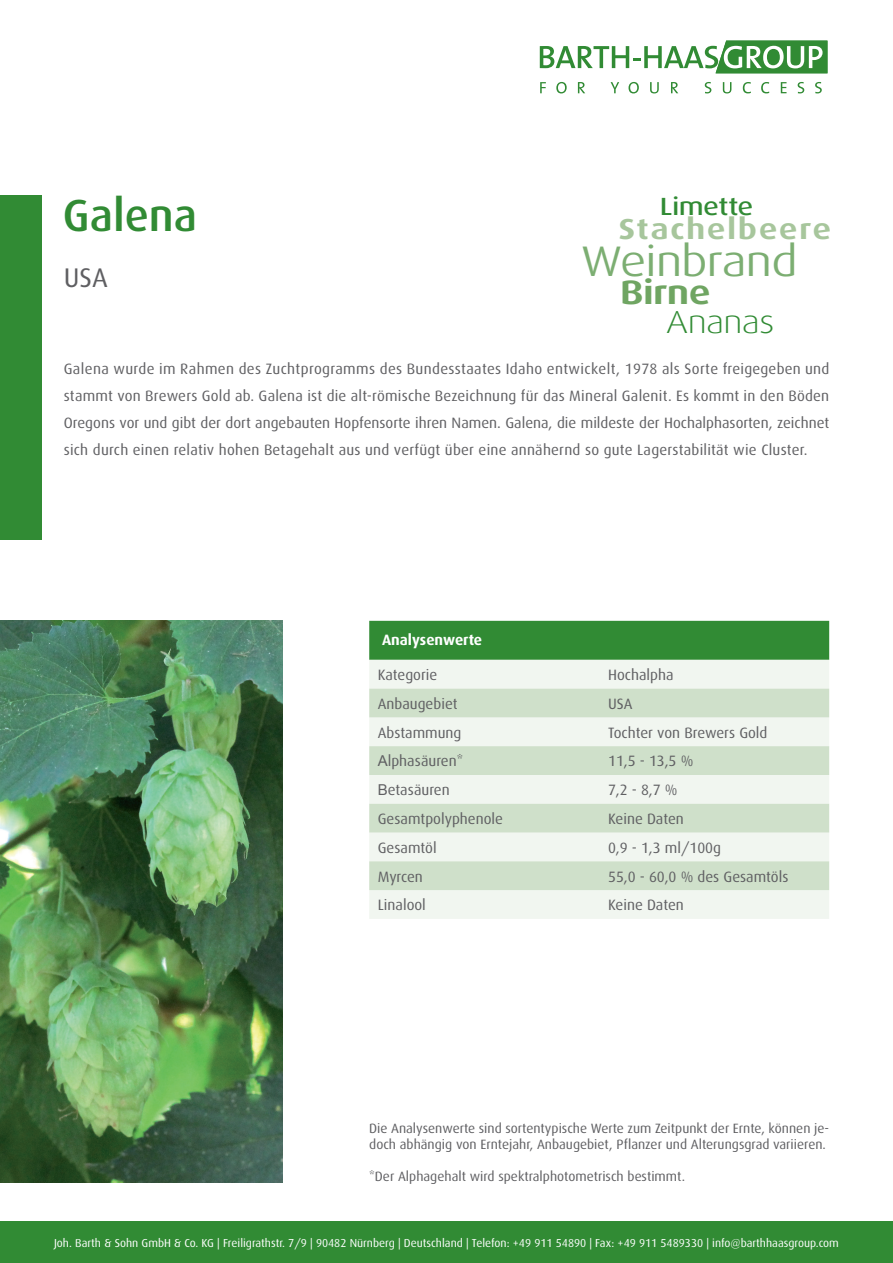
<style>
.page{position:relative;width:893px;height:1263px;background:#fff}
.page>*{position:absolute;margin:0;border:0;box-sizing:border-box;transform-origin:0 0}
.t1{font:500 45px "Dax";color:#318b34}
.t2{font:42.75px "Dax Wide";color:#7cae72}
.t3{font:700 33.75px "Dax Wide";color:#6fa562}
.t4{font:300 31.95px "Dax Wide";color:#318b34}
.t5{font:700 28.8px "Dax Wide";letter-spacing:.07em;color:#a7c69c}
.t6{font:27px "Dax";color:#5f5f62}
.t7{font:500 24.9px "Dax Wide";color:#318b34}
.t8{font:15px/27px "Dax";color:#5f5f62;text-align:justify}
.t9{font:700 15px "Dax";color:#fff}
.t10{font:13.5px/16.2px "Dax";color:#5f5f62}
.t11{font:11.55px "Dax";color:#fff}
.s1{font-family:"Arial"}
</style>
<div class="page">
<div style="left:369px;top:621px;width:460px;height:39px;background:#318b34"></div>
<div style="left:369px;top:660px;width:460px;height:259px;background:#f1f6f0"></div>
<svg style="left:369px;top:689px;width:460px;height:201px;fill:#cfe0ca"></svg>
<img style="left:0;top:621px;width:283px;height:561px">
<div style="left:0;top:195px;width:41px;height:344px;background:#318b34"></div>
<div style="left:0;top:1221px;width:893px;height:42px;background:#318b34"></div>
<svg style="left:540px;top:82px;width:6px;height:11px"></svg>
<svg style="left:556px;top:82px;width:11px;height:11px"></svg>
<svg style="left:578px;top:82px;width:7px;height:11px"></svg>
<svg style="left:611px;top:82px;width:8px;height:11px"></svg>
<svg style="left:628px;top:82px;width:11px;height:11px"></svg>
<svg style="left:650px;top:82px;width:9px;height:11px"></svg>
<svg style="left:671px;top:82px;width:7px;height:11px"></svg>
<svg style="left:705px;top:82px;width:6px;height:11px"></svg>
<svg style="left:723px;top:82px;width:8px;height:11px"></svg>
<svg style="left:743px;top:82px;width:8px;height:11px"></svg>
<svg style="left:761px;top:82px;width:8px;height:11px"></svg>
<svg style="left:781px;top:82px;width:5px;height:11px"></svg>
<svg style="left:798px;top:82px;width:6px;height:11px"></svg>
<svg style="left:815px;top:82px;width:7px;height:11px"></svg>
<svg style="left:540px;top:40px;width:287px;height:33px"></svg>
<h1 class="t1" style="left:63px;top:190px;width:136px">Galena</h1>
<h3 class="t6" style="left:64px;top:263px;width:46px">USA</h3>
<h3 class="t7" style="left:660px;top:192px;width:94px">Limette</h3>
<h2 class="t2" style="left:581px;top:237px;width:218px">Weinbrand</h2>
<h3 class="t3" style="left:620px;top:273px;width:92px">Birne</h3>
<h3 class="t4" style="left:666px;top:304px;width:110px">Ananas</h3>
<h3 class="t5" style="left:619px;top:213px;width:214px">Stachelbeere</h3>
<p class="t8" style="left:64px;top:356px;width:767px">Galena wurde im Rahmen des Zuchtprogramms des Bundesstaates Idaho entwickelt, 1978 als Sorte freigegeben und stammt von Brewers Gold ab. Galena ist die alt-römische Bezeichnung für das Mineral Galenit. Es kommt in den Böden Oregons vor und gibt der dort angebauten Hopfensorte ihren Namen. Galena, die mildeste der Hochalphasorten, zeichnet sich durch einen relativ hohen Betagehalt aus und verfügt über eine annähernd so gute Lagerstabilität wie Cluster.</p>
<p class="t9" style="left:382px;top:632px;width:102px">Analysenwerte</p>
<p class="t8" style="left:378px;top:661px;width:61px">Kategorie</p>
<p class="t8" style="left:608px;top:661px;width:67px">Hochalpha</p>
<p class="t8" style="left:378px;top:690px;width:81px">Anbaugebiet</p>
<p class="t8" style="left:608px;top:690px;width:26px">USA</p>
<p class="t8" style="left:378px;top:719px;width:85px">Abstammung</p>
<p class="t8" style="left:608px;top:719px;width:161px">Tochter von Brewers Gold</p>
<p class="t8" style="left:378px;top:748px;width:87px"><span class="s1">A</span>lphasäuren*</p>
<p class="t8" style="left:608px;top:748px;width:87px">11,5 - 13,5 %</p>
<p class="t8" style="left:378px;top:777px;width:74px"><span class="s1">B</span>etasäuren</p>
<p class="t8" style="left:608px;top:777px;width:71px">7,2 - 8,7 %</p>
<p class="t8" style="left:378px;top:805px;width:127px">Gesamtpolyphenole</p>
<p class="t8" style="left:608px;top:805px;width:77px">Keine Daten</p>
<p class="t8" style="left:378px;top:834px;width:60px">Gesamtöl</p>
<p class="t8" style="left:608px;top:834px;width:115px">0,9 - 1,3 ml/100g</p>
<p class="t8" style="left:378px;top:863px;width:47px">Myrcen</p>
<p class="t8" style="left:608px;top:863px;width:182px">55,0 - 60,0 % des Gesamtöls</p>
<p class="t8" style="left:378px;top:892px;width:50px">Linalool</p>
<p class="t8" style="left:608px;top:892px;width:77px">Keine Daten</p>
<p class="t10" style="left:369px;top:1120px;width:461px">Die Analysenwerte sind sortentypische Werte zum Zeitpunkt der Ernte, können je&shy;doch abhängig von Erntejahr, Anbaugebiet, Pflanzer und Alterungsgrad variieren.</p>
<p class="t10" style="left:369px;top:1169px;width:317px">*Der Alphagehalt wird spektralphotometrisch bestimmt.</p>
<p class="t11" style="left:54px;top:1237px;width:786px">Joh. Barth &amp; Sohn GmbH &amp; Co. KG | Freiligrathstr. 7/9 | 90482 Nürnberg | Deutschland | Telefon: +49 911 54890 | Fax: +49 911 5489330 | info@barthhaasgroup.com</p>
</div>
